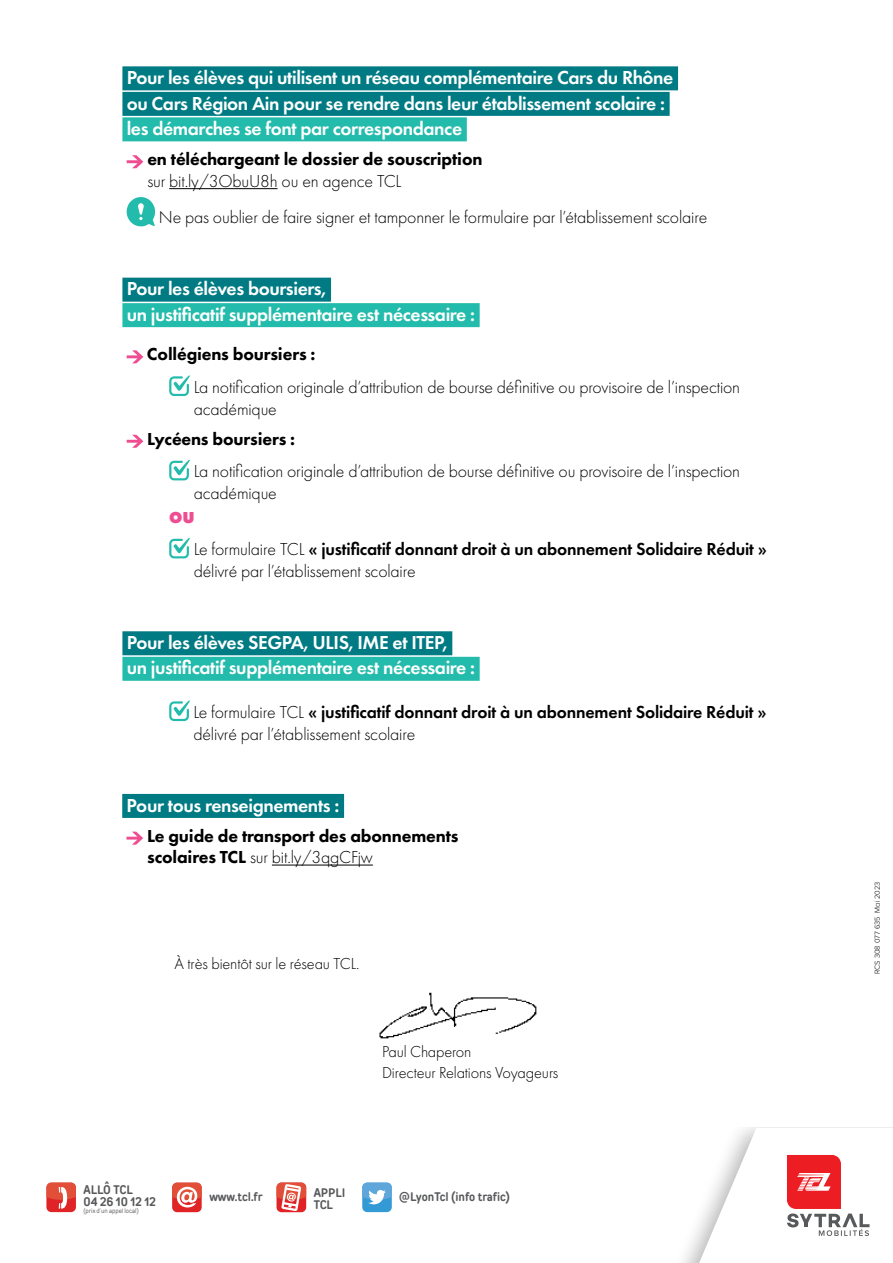
<style>
.page{position:relative;width:893px;height:1263px;background:#fff}
.page>*{position:absolute;margin:0;border:0;box-sizing:border-box;transform-origin:0 0}
.t1{font:600 19.5px/25.5px "Futura PT";letter-spacing:-.02em;color:#fff}
.t2{font:300 18px/21.6px "Futura PT";letter-spacing:-.01em;color:#000}
.t3{font:600 18px/21.6px "Futura PT";letter-spacing:-.01em;color:#000}
.t4{font:800 18px/21.6px "Futura PT";letter-spacing:-.01em;color:#000}
.t5{font:300 16.5px/21px "Futura PT";letter-spacing:-.01em;color:#000}
.t6{font:800 16.5px "Futura PT";color:#ef4d92}
.t7{font:700 12.45px/12px "TT Rounds Condensed";color:#58595b}
.t8{font:300 7.5px "Proxima Nova A";color:#000}
.t9{font:6.45px "TT Rounds Condensed";color:#58595b}
.s1{font-weight:300}
</style>
<div class="page">
<svg style="left:699px;top:1128px;width:171px;height:135px"></svg>
<svg style="left:275px;top:1181px;width:32px;height:32px"></svg>
<div style="left:276px;top:1182px;width:30px;height:30px;background:#df2327;border-radius:5px"></div>
<svg style="left:276px;top:1182px;width:30px;height:29px"></svg>
<svg style="left:45px;top:1181px;width:32px;height:32px"></svg>
<div style="left:46px;top:1182px;width:30px;height:30px;background:#df2327;border-radius:5px"></div>
<svg style="left:46px;top:1182px;width:30px;height:26px"></svg>
<svg style="left:172px;top:1182px;width:30px;height:31px"></svg>
<svg style="left:361px;top:1181px;width:32px;height:32px"></svg>
<div style="left:362px;top:1182px;width:30px;height:30px;background:#349ad5;border-radius:5px"></div>
<svg style="left:362px;top:1182px;width:30px;height:22px"></svg>
<img style="left:379px;top:992px;width:158px;height:47px">
<div style="left:122px;top:631px;width:330px;height:24px;background:#007b83"></div>
<div style="left:122px;top:657px;width:358px;height:24px;background:#23bbab"></div>
<svg style="left:169px;top:700px;width:21px;height:21px"></svg>
<div style="left:122px;top:278px;width:209px;height:24px;background:#007b83"></div>
<div style="left:122px;top:303px;width:358px;height:24px;background:#23bbab"></div>
<svg style="left:127px;top:350px;width:16px;height:13px"></svg>
<svg style="left:169px;top:375px;width:21px;height:21px"></svg>
<svg style="left:127px;top:435px;width:16px;height:13px"></svg>
<svg style="left:169px;top:460px;width:21px;height:20px"></svg>
<svg style="left:169px;top:538px;width:21px;height:20px"></svg>
<div style="left:122px;top:66px;width:556px;height:24px;background:#007b83"></div>
<div style="left:122px;top:92px;width:548px;height:24px;background:#007b83"></div>
<div style="left:122px;top:117px;width:345px;height:24px;background:#23bbab"></div>
<hr style="left:169px;top:188px;width:109px;height:1px;background:#000">
<svg style="left:127px;top:155px;width:16px;height:13px"></svg>
<svg style="left:127px;top:197px;width:28px;height:29px"></svg>
<div style="left:122px;top:794px;width:222px;height:24px;background:#007b83"></div>
<hr style="left:272px;top:864px;width:101px;height:1px;background:#000">
<svg style="left:126px;top:832px;width:17px;height:13px"></svg>
<p class="t1" style="left:127px;top:65px;width:548px">Pour les élèves qui utilisent un réseau complémentaire Cars du Rhône ou Cars Région Ain pour se rendre dans leur établissement scolaire : les démarches se font par correspondance</p>
<p class="t4" style="left:147px;top:148px;width:337px">en téléchargeant le dossier de souscription</p>
<p class="t2" style="left:159px;top:163px;width:550px;line-height:36.6px;text-indent:-12px">sur bit.ly/3ObuU8h ou en agence TCL<br>Ne pas oublier de faire signer et tamponner le formulaire par l’établissement scolaire</p>
<p class="t1" style="left:127px;top:276px;width:350px">Pour les élèves boursiers,<br>un justificatif supplémentaire est nécessaire :</p>
<p class="t4" style="left:147px;top:343px;width:170px">Collégiens boursiers :</p>
<p class="t2" style="left:194px;top:376px;width:548px">La notification originale d’attribution de bourse définitive ou provisoire de l’inspection académique</p>
<p class="t4" style="left:147px;top:428px;width:149px">Lycéens boursiers :</p>
<p class="t2" style="left:194px;top:461px;width:548px">La notification originale d’attribution de bourse définitive ou provisoire de l’inspection académique</p>
<p class="t6" style="left:169px;top:507px;width:27px">OU</p>
<p class="t3" style="left:194px;top:538px;width:575px"><span class="s1">Le formulaire TCL</span> « justificatif donnant droit à un abonnement Solidaire Réduit » <span class="s1">délivré par l’établissement scolaire</span></p>
<p class="t1" style="left:127px;top:629px;width:350px">Pour les élèves SEGPA, ULIS, IME et ITEP,<br>un justificatif supplémentaire est nécessaire :</p>
<p class="t3" style="left:193px;top:701px;width:575px"><span class="s1">Le formulaire TCL</span> « justificatif donnant droit à un abonnement Solidaire Réduit » <span class="s1">délivré par l’établissement scolaire</span></p>
<p class="t1" style="left:126px;top:792px;width:214px">Pour tous renseignements :</p>
<p class="t4" style="left:147px;top:824px;width:313px">Le guide de transport des abonnements scolaires TCL <span class="s1">sur bit.ly/3qgCFjw</span></p>
<p class="t5" style="left:174px;top:953px;width:186px">À très bientôt sur le réseau TCL.</p>
<p class="t5" style="left:382px;top:1041px;width:178px">Paul Chaperon<br>Directeur Relations Voyageurs</p>
<p class="t7" style="left:83px;top:1183px;width:74px">ALLÔ TCL<br>04 26 10 12 12</p>
<p class="t9" style="left:83px;top:1206px;width:57px">(prix d’un appel local)</p>
<p class="t7" style="left:314px;top:1187px;width:33px">APPLI<br>TCL</p>
<p class="t7" style="left:209px;top:1191px;width:55px">www.tcl.fr</p>
<p class="t7" style="left:399px;top:1191px;width:112px">@LyonTcl (info trafic)</p>
<p class="t8" style="left:872px;top:974px;width:94px;rotate:-90deg">RCS 308 077 635 Mai 2023</p>
</div>
